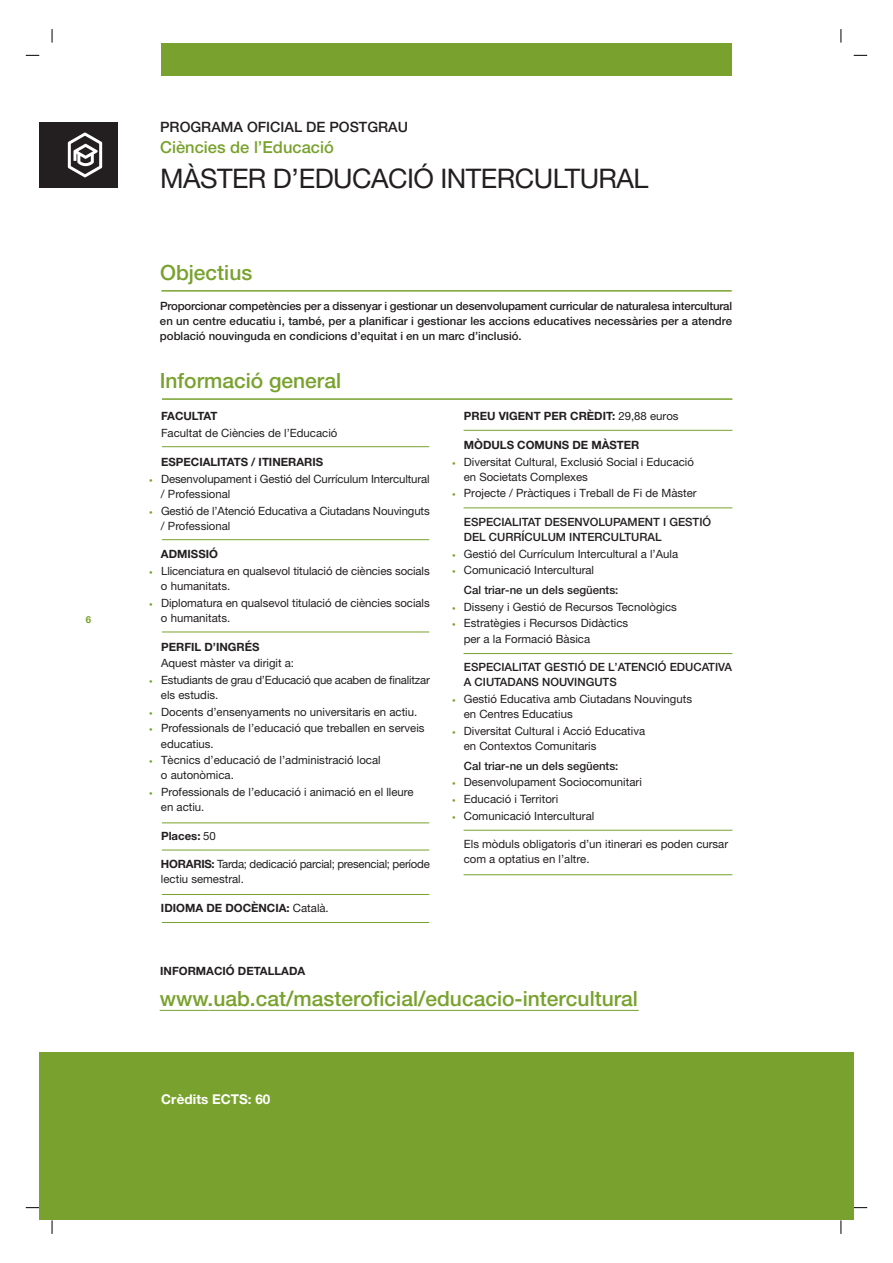
<style>
.page{position:relative;width:893px;height:1263px;background:#fff}
.page>*{position:absolute;margin:0;border:0;box-sizing:border-box;transform-origin:0 0}
.t1{font:27px "Helvetica Neue";letter-spacing:-.02em;color:#231f20}
.t2{font:500 21px "Helvetica Neue";color:#78a22d}
.t3{font:500 16.5px "Helvetica Neue";color:#78a22d}
.t4{font:500 14.25px "Helvetica Neue";color:#231f20}
.t5{font:700 13.5px "Helvetica Neue";color:#fff}
.t6{font:11.4px/15.1px "Helvetica Neue";color:#231f20}
.t7{font:500 11.4px/15.1px "Helvetica Neue";color:#231f20}
.t8{font:700 11.4px "Helvetica Neue";color:#231f20}
.t9{font:11.4px/15.1px "Helvetica Neue";letter-spacing:-.02em;color:#231f20}
.t10{font:700 11.4px "Helvetica Neue";letter-spacing:-.055em;color:#231f20}
.t11{font:700 9.75px "Helvetica Neue";color:#78a22d}
.s1{font-family:"Univers";font-weight:300;font-stretch:condensed;font-size:7.2px;color:#78a22d}
.s2{font-weight:400}
.s3{font-weight:700}
</style>
<div class="page">
<svg style="left:26px;top:1207px;width:13px;height:1px"></svg>
<svg style="left:52px;top:1220px;width:1px;height:14px"></svg>
<svg style="left:26px;top:55px;width:13px;height:1px"></svg>
<svg style="left:52px;top:29px;width:1px;height:14px"></svg>
<svg style="left:854px;top:55px;width:13px;height:1px"></svg>
<svg style="left:841px;top:29px;width:1px;height:14px"></svg>
<svg style="left:854px;top:1207px;width:13px;height:1px"></svg>
<svg style="left:841px;top:1220px;width:1px;height:14px"></svg>
<div style="left:161px;top:43px;width:571px;height:32px;background:#78a22d"></div>
<hr style="left:160px;top:1010px;width:49px;height:1px;background:#78a22d">
<hr style="left:209px;top:1010px;width:430px;height:1px;background:#78a22d">
<div style="left:39px;top:1053px;width:815px;height:167px;background:#78a22d"></div>
<div style="left:39px;top:122px;width:79px;height:66px;background:#231f20"></div>
<svg style="left:68px;top:133px;width:34px;height:44px"></svg>
<hr style="left:161px;top:290px;width:571px;height:2px;background:#78a22d">
<hr style="left:162px;top:398px;width:570px;height:2px;background:#78a22d">
<hr style="left:162px;top:539px;width:267px;height:1px;background:#78a22d">
<hr style="left:162px;top:446px;width:267px;height:1px;background:#78a22d">
<hr style="left:162px;top:632px;width:267px;height:1px;background:#78a22d">
<hr style="left:162px;top:822px;width:267px;height:1px;background:#78a22d">
<hr style="left:463px;top:507px;width:269px;height:1px;background:#78a22d">
<hr style="left:162px;top:850px;width:267px;height:1px;background:#78a22d">
<hr style="left:162px;top:894px;width:267px;height:1px;background:#78a22d">
<hr style="left:162px;top:922px;width:267px;height:1px;background:#78a22d">
<hr style="left:463px;top:653px;width:269px;height:1px;background:#78a22d">
<hr style="left:463px;top:874px;width:269px;height:1px;background:#78a22d">
<hr style="left:463px;top:430px;width:269px;height:1px;background:#78a22d">
<hr style="left:463px;top:830px;width:269px;height:1px;background:#78a22d">
<p class="t11" style="left:86px;top:616px;width:7px">6</p>
<p class="t4" style="left:160px;top:122px;width:249px">PROGRAMA OFICIAL DE POSTGRAU</p>
<h3 class="t3" style="left:160px;top:141px;width:175px">Ciències de l’Educació</h3>
<h1 class="t1" style="left:160px;top:169px;width:490px">MÀSTER D’EDUCACIÓ INTERCULTURAL</h1>
<h2 class="t2" style="left:160px;top:265px;width:94px">Objectius</h2>
<p class="t7" style="left:160px;top:300px;width:574px;text-align:justify">Proporcionar competències per a dissenyar i gestionar un desenvolupament curricular de naturalesa intercultural en un centre educatiu i, també, per a planificar i gestionar les accions educatives necessàries per a atendre població nouvinguda en condicions d’equitat i en un marc d’inclusió.</p>
<h2 class="t2" style="left:160px;top:373px;width:183px">Informació general</h2>
<p class="t10" style="left:161px;top:412px;width:58px">FACULTAT</p>
<p class="t6" style="left:161px;top:426px;width:178px">Facultat de Ciències de l’Educació</p>
<p class="t8" style="left:161px;top:457px;width:164px">ESPECIALITATS / ITINERARIS</p>
<p class="t6" style="left:161px;top:472px;width:270px;text-indent:-12px"><span class="s1">•</span> Desenvolupament i Gestió del Currículum Intercultural / Professional</p>
<p class="t6" style="left:161px;top:504px;width:270px;text-indent:-12px"><span class="s1">•</span> Gestió de l’Atenció Educativa a Ciutadans Nouvinguts / Professional</p>
<p class="t8" style="left:161px;top:550px;width:58px">ADMISSIÓ</p>
<p class="t6" style="left:161px;top:565px;width:270px;text-indent:-12px"><span class="s1">•</span> Llicenciatura en qualsevol titulació de ciències socials o humanitats.</p>
<p class="t6" style="left:161px;top:596px;width:270px;text-indent:-12px"><span class="s1">•</span> Diplomatura en qualsevol titulació de ciències socials o humanitats.</p>
<p class="t8" style="left:161px;top:643px;width:100px">PERFIL D’INGRÉS</p>
<p class="t6" style="left:161px;top:657px;width:135px">Aquest màster va dirigit a:</p>
<p class="t9" style="left:161px;top:673px;width:270px;text-indent:-12px"><span class="s1">•</span> Estudiants de grau d’Educació que acaben de finalitzar els estudis.</p>
<p class="t6" style="left:149px;top:705px;width:270px"><span class="s1">•</span> Docents d’ensenyaments no universitaris en actiu.</p>
<p class="t6" style="left:161px;top:722px;width:265px;text-indent:-12px"><span class="s1">•</span> Professionals de l’educació que treballen en serveis educatius.</p>
<p class="t6" style="left:161px;top:754px;width:221px;text-indent:-12px"><span class="s1">•</span> Tècnics d’educació de l’administració local o autonòmica.</p>
<p class="t6" style="left:161px;top:786px;width:254px;text-indent:-12px"><span class="s1">•</span> Professionals de l’educació i animació en el lleure en actiu.</p>
<p class="t8" style="left:161px;top:832px;width:56px">Places: <span class="s2">50</span></p>
<p class="t9" style="left:161px;top:857px;width:270px"><span class="s3">HORARIS:</span> Tarda; dedicació parcial; presencial; període lectiu semestral.</p>
<p class="t8" style="left:161px;top:903px;width:169px">IDIOMA DE DOCÈNCIA: <span class="s2">Català.</span></p>
<p class="t8" style="left:160px;top:967px;width:147px">INFORMACIÓ DETALLADA</p>
<p class="t8" style="left:464px;top:412px;width:216px">PREU VIGENT PER CRÈDIT: <span class="s2">29,88 euros</span></p>
<p class="t8" style="left:464px;top:441px;width:177px">MÒDULS COMUNS DE MÀSTER</p>
<p class="t6" style="left:464px;top:455px;width:232px;text-indent:-12px"><span class="s1">•</span> Diversitat Cultural, Exclusió Social i Educació en Societats Complexes</p>
<p class="t6" style="left:452px;top:487px;width:246px"><span class="s1">•</span> Projecte / Pràctiques i Treball de Fi de Màster</p>
<p class="t7" style="left:464px;top:515px;width:249px">ESPECIALITAT DESENVOLUPAMENT I GESTIÓ<br>DEL CURRÍCULUM INTERCULTURAL</p>
<p class="t6" style="left:452px;top:547px;width:228px"><span class="s1">•</span> Gestió del Currículum Intercultural a l’Aula</p>
<p class="t7" style="left:464px;top:562px;width:156px;line-height:19.6px;text-indent:-12px"><span class="s1">•</span> <span class="s2">Comunicació Intercultural<br></span>Cal triar-ne un dels següents:</p>
<p class="t6" style="left:452px;top:600px;width:227px"><span class="s1">•</span> Disseny i Gestió de Recursos Tecnològics</p>
<p class="t6" style="left:464px;top:617px;width:166px;text-indent:-12px"><span class="s1">•</span> Estratègies i Recursos Didàctics per a la Formació Bàsica</p>
<p class="t7" style="left:464px;top:661px;width:270px">ESPECIALITAT GESTIÓ DE L’ATENCIÓ EDUCATIVA<br>A CIUTADANS NOUVINGUTS</p>
<p class="t6" style="left:464px;top:693px;width:230px;text-indent:-12px"><span class="s1">•</span> Gestió Educativa amb Ciutadans Nouvinguts en Centres Educatius</p>
<p class="t6" style="left:464px;top:724px;width:183px;text-indent:-12px"><span class="s1">•</span> Diversitat Cultural i Acció Educativa en Contextos Comunitaris</p>
<p class="t7" style="left:464px;top:759px;width:156px">Cal triar-ne un dels següents:</p>
<p class="t6" style="left:452px;top:776px;width:192px"><span class="s1">•</span> Desenvolupament Sociocomunitari</p>
<p class="t6" style="left:452px;top:792px;width:108px"><span class="s1">•</span> Educació i Territori</p>
<p class="t6" style="left:452px;top:809px;width:144px"><span class="s1">•</span> Comunicació Intercultural</p>
<p class="t6" style="left:464px;top:838px;width:266px">Els mòduls obligatoris d’un itinerari es poden cursar com a optatius en l’altre.</p>
<h2 class="t2" style="left:160px;top:991px;width:480px">www.uab.cat/masteroficial/educacio-intercultural</h2>
<p class="t5" style="left:161px;top:1094px;width:111px">Crèdits ECTS: 60</p>
</div>
